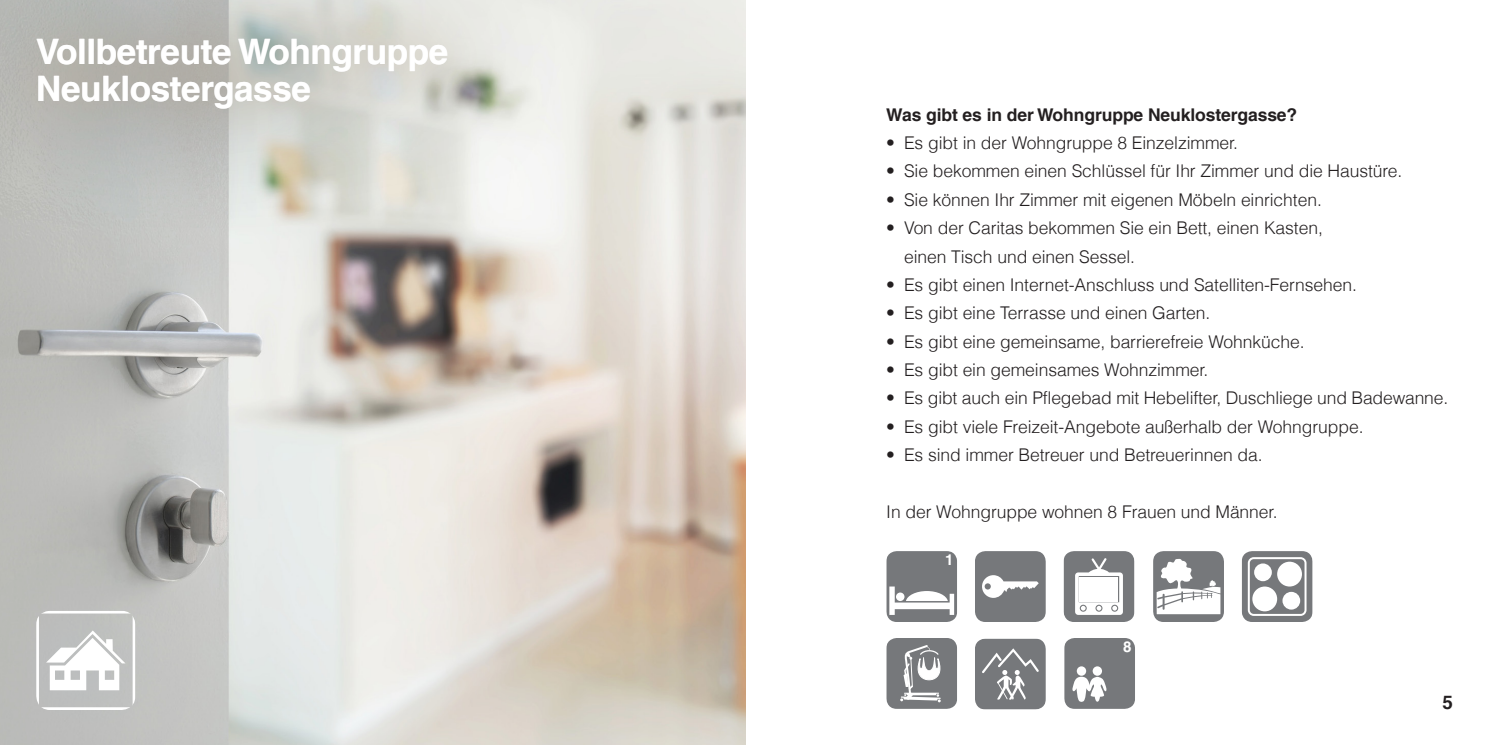
<style>
.page{position:relative;width:1489px;height:745px;background:#fff}
.page>*{position:absolute;margin:0;border:0;box-sizing:border-box;transform-origin:0 0}
.head2{font:700 35px/36.8px "Helvetica LT Com";letter-spacing:-.01em;color:#fff}
.t1{font:700 18.75px "Helvetica LT Com";color:#231f20}
.copy{font:300 17.5px/28.4px "Helvetica LT Com";letter-spacing:-.005em;color:#231f20}
.head3{font:700 17.5px "Helvetica LT Com";letter-spacing:-.005em;color:#231f20}
.t2{font:700 15px "Helvetica LT Com";color:#fff}
</style>
<div class="page">
<img style="left:0;top:0;width:745px;height:744px">
<svg style="left:975px;top:638px;width:70px;height:71px;background:#88898c"></svg>
<svg style="left:1064px;top:638px;width:71px;height:70px;background:#8b8d8f"></svg>
<svg style="left:975px;top:551px;width:70px;height:70px;background:#888a8d"></svg>
<svg style="left:886px;top:638px;width:71px;height:70px;background:#8e8f92"></svg>
<svg style="left:886px;top:551px;width:71px;height:70px"></svg>
<div style="left:896px;top:592px;width:8px;height:8px;background:#fff;border-radius:50%"></div>
<svg style="left:1153px;top:551px;width:70px;height:70px"></svg>
<svg style="left:1241px;top:551px;width:71px;height:70px;background:#8f9193"></svg>
<div style="left:1282px;top:591px;width:18px;height:18px;background:#fff;border-radius:50%"></div>
<div style="left:1252px;top:586px;width:24px;height:25px;background:#fff;border-radius:50%"></div>
<div style="left:1253px;top:563px;width:18px;height:18px;background:#fff;border-radius:50%"></div>
<div style="left:1276px;top:561px;width:25px;height:25px;background:#fff;border-radius:50%"></div>
<div style="left:0;top:545px;width:200px;height:199px;background:#b3bbc3;opacity:.75"></div>
<svg style="left:36px;top:610px;width:99px;height:99px"></svg>
<svg style="left:0;top:0;width:555px;height:229px;background:#cccdc7"></svg>
<svg style="left:1063px;top:551px;width:71px;height:70px"></svg>
<p class="head2" style="left:36px;top:33px;width:414px">Vollbetreute Wohngruppe<br>Neuklostergasse</p>
<p class="head3" style="left:886px;top:104px;width:412px">Was gibt es in der Wohngruppe Neuklostergasse?</p>
<p class="copy" style="left:886px;top:128px;width:353px">• Es gibt in der Wohngruppe 8 Einzelzimmer.</p>
<p class="copy" style="left:886px;top:157px;width:517px">• Sie bekommen einen Schlüssel für Ihr Zimmer und die Haustüre.</p>
<p class="copy" style="left:886px;top:185px;width:437px">• Sie können Ihr Zimmer mit eigenen Möbeln einrichten.</p>
<p class="copy" style="left:904px;top:213px;width:420px;text-indent:-18px">• Von der Caritas bekommen Sie ein Bett, einen Kasten, einen Tisch und einen Sessel.</p>
<p class="copy" style="left:886px;top:270px;width:472px">• Es gibt einen Internet-Anschluss und Satelliten-Fernsehen.</p>
<p class="copy" style="left:886px;top:298px;width:326px">• Es gibt eine Terrasse und einen Garten.</p>
<p class="copy" style="left:886px;top:327px;width:420px">• Es gibt eine gemeinsame, barrierefreie Wohnküche.</p>
<p class="copy" style="left:886px;top:355px;width:324px">• Es gibt ein gemeinsames Wohnzimmer.</p>
<p class="copy" style="left:886px;top:383px;width:563px">• Es gibt auch ein Pflegebad mit Hebelifter, Duschliege und Badewanne.</p>
<p class="copy" style="left:886px;top:412px;width:479px">• Es gibt viele Freizeit-Angebote außerhalb der Wohngruppe.</p>
<p class="copy" style="left:886px;top:440px;width:378px">• Es sind immer Betreuer und Betreuerinnen da.</p>
<p class="copy" style="left:886px;top:497px;width:393px">In der Wohngruppe wohnen 8 Frauen und Männer.</p>
<p class="t2" style="left:945px;top:550px;width:10px">1</p>
<p class="t2" style="left:1123px;top:637px;width:10px">8</p>
<p class="t1" style="left:1442px;top:690px;width:12px">5</p>
</div>
